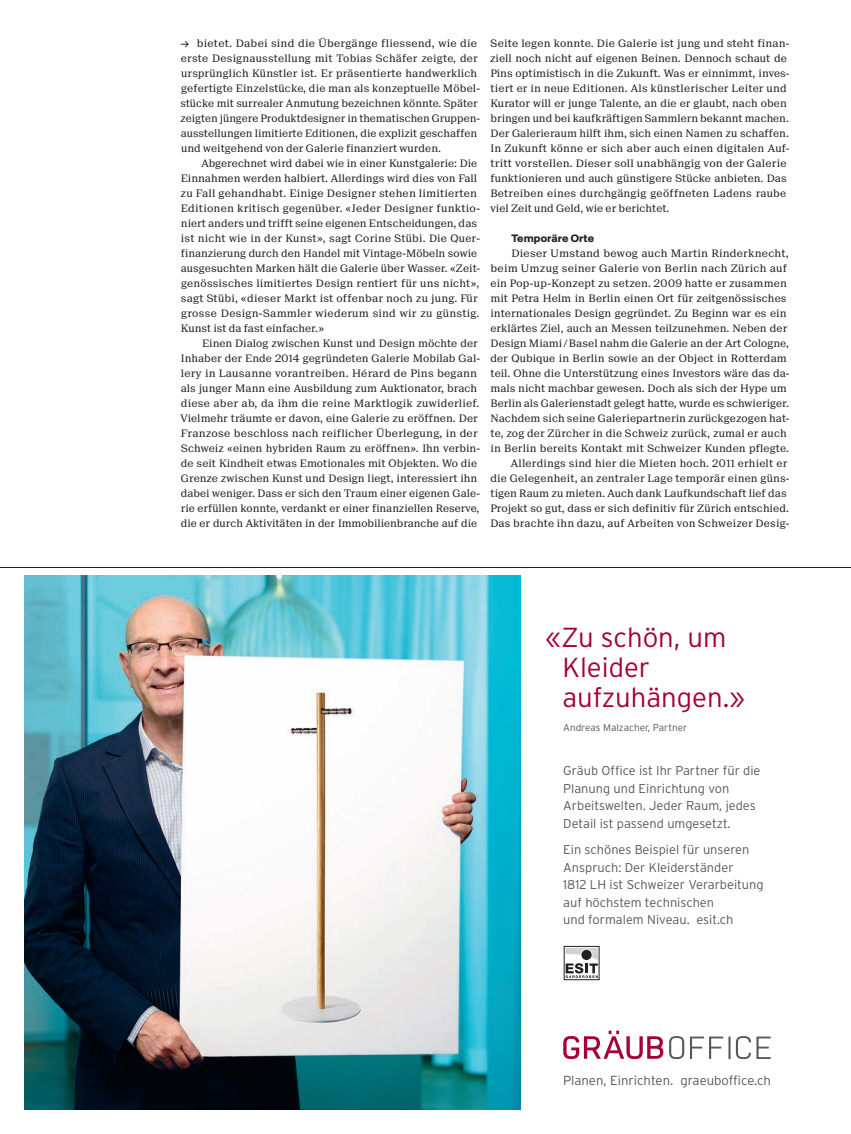
<style>
.page{position:relative;width:851px;height:1134px;background:#fff}
.page>*{position:absolute;margin:0;border:0;box-sizing:border-box;transform-origin:0 0}
.t1{font:300 27.5px/30px "Interstate";color:#a50134}
.t2{font:300 13.12px "Interstate";color:#57585a}
.t3{font:300 12.75px/17.5px "Interstate";color:#57585a}
.t4{font:11.25px/15px "Suisse BP Neue";letter-spacing:.005em;color:#231f20}
.t5{font:700 11.25px "Suisse BP Intl";letter-spacing:.005em;color:#231f20}
.t6{font:11.25px "Suisse BP Intl";color:#231f20}
.t7{font:300 10px "Interstate";color:#57585a}
</style>
<div class="page">
<hr style="left:0;top:567px;width:850px;height:1px;background:#231f20">
<img style="left:25px;top:576px;width:495px;height:533px">
<svg style="left:563px;top:1031px;width:100px;height:28px"></svg>
<svg style="left:669px;top:1036px;width:54px;height:23px"></svg>
<hr style="left:728px;top:1036px;width:2px;height:23px;background:#57585a">
<svg style="left:735px;top:1036px;width:15px;height:23px"></svg>
<svg style="left:756px;top:1036px;width:14px;height:23px"></svg>
<div style="left:564px;top:946px;width:35px;height:34px;border:1px solid #231f20"></div>
<svg style="left:565px;top:948px;width:32px;height:30px"></svg>
<div style="left:581px;top:950px;width:10px;height:10px;background:#231f20;border-radius:50%"></div>
<p class="t4" style="left:180px;top:35px;width:301px;text-indent:17px">bietet. Dabei sind die Übergänge fliessend, wie die erste Designausstellung mit Tobias Schäfer zeigte, der ursprünglich Künstler ist. Er präsentierte handwerklich gefertigte Einzelstücke, die man als konzeptuelle Möbel&shy;stücke mit surrealer Anmutung bezeichnen könnte. Später zeigten jüngere Produktdesigner in thematischen Gruppen&shy;ausstellungen limitierte Editionen, die explizit geschaffen und weitgehend von der Galerie finanziert wurden.</p>
<p class="t4" style="left:180px;top:155px;width:301px;text-indent:21px">Abgerechnet wird dabei wie in einer Kunstgalerie: Die Einnahmen werden halbiert. Allerdings wird dies von Fall zu Fall gehandhabt. Einige Designer stehen limitierten Editionen kritisch gegenüber. «Jeder Designer funktio&shy;niert anders und trifft seine eigenen Entscheidungen, das ist nicht wie in der Kunst», sagt Corine Stübi. Die Quer&shy;finanzierung durch den Handel mit Vintage-Möbeln sowie ausgesuchten Marken hält die Galerie über Wasser. «Zeit&shy;genössisches limitiertes Design rentiert für uns nicht», sagt Stübi, «dieser Markt ist offenbar noch zu jung. Für grosse Design-Sammler wiederum sind wir zu günstig.<br>Kunst ist da fast einfacher.»</p>
<p class="t4" style="left:180px;top:335px;width:301px;text-indent:22px">Einen Dialog zwischen Kunst und Design möchte der Inhaber der Ende 2014 gegründeten Galerie Mobilab Gal&shy;lery in Lausanne vorantreiben. Hérard de Pins begann als junger Mann eine Ausbildung zum Auktionator, brach diese aber ab, da ihm die reine Marktlogik zuwiderlief.<br>Vielmehr träumte er davon, eine Galerie zu eröffnen. Der Franzose beschloss nach reiflicher Überlegung, in der Schweiz «einen hybriden Raum zu eröffnen». Ihn verbin&shy;de seit Kindheit etwas Emotionales mit Objekten. Wo die Grenze zwischen Kunst und Design liegt, interessiert ihn dabei weniger. Dass er sich den Traum einer eigenen Gale&shy;rie erfüllen konnte, verdankt er einer finanziellen Reserve, die er durch Aktivitäten in der Immobilienbranche auf die</p>
<p class="t6" style="left:180px;top:37px;width:10px">→</p>
<p class="t4" style="left:490px;top:35px;width:301px">Seite legen konnte. Die Galerie ist jung und steht finan&shy;ziell noch nicht auf eigenen Beinen. Dennoch schaut de Pins optimistisch in die Zukunft. Was er einnimmt, inves&shy;tiert er in neue Editionen. Als künstlerischer Leiter und Kurator will er junge Talente, an die er glaubt, nach oben bringen und bei kaufkräftigen Sammlern bekannt machen.<br>Der Galerieraum hilft ihm, sich einen Namen zu schaffen.<br>In Zukunft könne er sich aber auch einen digitalen Auf&shy;tritt vorstellen. Dieser soll unabhängig von der Galerie funktionieren und auch günstigere Stücke anbieten. Das Betreiben eines durchgängig geöffneten Ladens raube viel Zeit und Geld, wie er berichtet.</p>
<p class="t5" style="left:511px;top:232px;width:84px">Temporäre Orte</p>
<p class="t4" style="left:490px;top:245px;width:301px;text-align:right">Dieser Umstand bewog auch Martin Rinderknecht, beim Umzug seiner Galerie von Berlin nach Zürich auf ein Pop-up-Konzept zu setzen. 2009 hatte er zusammen mit Petra Helm in Berlin einen Ort für zeitgenössisches internationales Design gegründet. Zu Beginn war es ein erklärtes Ziel, auch an Messen teilzunehmen. Neben der Design Miami/Basel nahm die Galerie an der Art Cologne, der Qubique in Berlin sowie an der Object in Rotterdam teil. Ohne die Unterstützung eines Investors wäre das da&shy;mals nicht machbar gewesen. Doch als sich der Hype um Berlin als Galerienstadt gelegt hatte, wurde es schwieriger.<br>Nachdem sich seine Galeriepartnerin zurückgezogen hat&shy;te, zog der Zürcher in die Schweiz zurück, zumal er auch in Berlin bereits Kontakt mit Schweizer Kunden pflegte.<br>Allerdings sind hier die Mieten hoch. 2011 erhielt er<br>die Gelegenheit, an zentraler Lage temporär einen güns&shy;tigen Raum zu mieten. Auch dank Laufkundschaft lief das Projekt so gut, dass er sich definitiv für Zürich entschied.<br>Das brachte ihn dazu, auf Arbeiten von Schweizer Desig-</p>
<h1 class="t1" style="left:562px;top:622px;width:184px;text-indent:-17px">«Zu schön, um<br>Kleider aufzuhängen.»</h1>
<p class="t7" style="left:563px;top:722px;width:125px">Andreas Malzacher, Partner</p>
<p class="t3" style="left:563px;top:762px;width:199px">Gräub Office ist Ihr Partner für die<br>Planung und Einrichtung von<br>Arbeitswelten. Jeder Raum, jedes<br>Detail ist passend umgesetzt.</p>
<p class="t3" style="left:563px;top:841px;width:202px">Ein schönes Beispiel für unseren<br>Anspruch: Der Kleiderständer<br>1812 LH ist Schweizer Verarbeitung auf höchstem technischen<br>und formalem Niveau. esit.ch</p>
<p class="t2" style="left:563px;top:1073px;width:209px">Planen, Einrichten. graeuboffice.ch</p>
</div>
